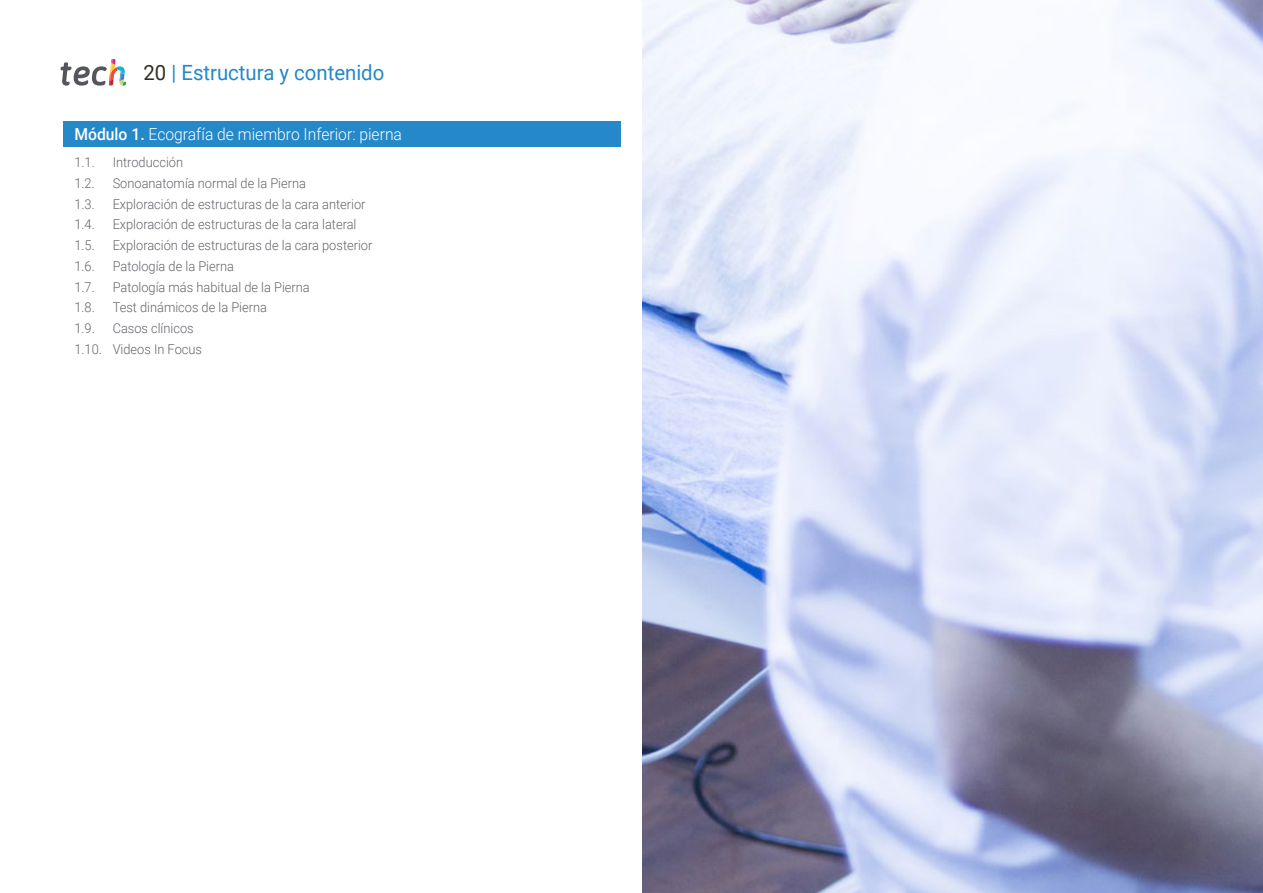
<style>
.page{position:relative;width:1263px;height:893px;background:#fff}
.page>*{position:absolute;margin:0;border:0;box-sizing:border-box;transform-origin:0 0}
.t1{font:21px "Roboto";color:#2488c9}
.t2{font:300 16.5px "Roboto";color:#fff;scale:.95 1}
.t3{font:300 13.5px/20.7px "Roboto";color:#61646a;scale:.95 1}
.s1{color:#312e20}
.s2{font-weight:500}
</style>
<div class="page">
<img style="left:642px;top:0;width:621px;height:893px">
<svg style="left:61px;top:59px;width:65px;height:27px"></svg>
<div style="left:63px;top:121px;width:558px;height:25px;background:#2488c9"></div>
<h1 class="t1" style="left:144px;top:57px;width:242px"><span class="s1">20</span> | Estructura y contenido</h1>
<p class="t2" style="left:74px;top:123px;width:346px"><span class="s2">Módulo 1.</span> Ecografía de miembro Inferior: pierna</p>
<p class="t3" style="left:74px;top:151px;width:23px">1.1.</p>
<p class="t3" style="left:113px;top:151px;width:76px">Introducción</p>
<p class="t3" style="left:74px;top:172px;width:23px">1.2.</p>
<p class="t3" style="left:113px;top:172px;width:205px">Sonoanatomía normal de la Pierna</p>
<p class="t3" style="left:74px;top:193px;width:23px">1.3.</p>
<p class="t3" style="left:113px;top:193px;width:268px">Exploración de estructuras de la cara anterior</p>
<p class="t3" style="left:74px;top:214px;width:23px">1.4.</p>
<p class="t3" style="left:113px;top:214px;width:258px">Exploración de estructuras de la cara lateral</p>
<p class="t3" style="left:74px;top:234px;width:23px">1.5.</p>
<p class="t3" style="left:113px;top:234px;width:275px">Exploración de estructuras de la cara posterior</p>
<p class="t3" style="left:74px;top:255px;width:23px">1.6.</p>
<p class="t3" style="left:113px;top:255px;width:129px">Patología de la Pierna</p>
<p class="t3" style="left:74px;top:276px;width:23px">1.7.</p>
<p class="t3" style="left:113px;top:276px;width:209px">Patología más habitual de la Pierna</p>
<p class="t3" style="left:74px;top:297px;width:23px">1.8.</p>
<p class="t3" style="left:113px;top:297px;width:164px">Test dinámicos de la Pierna</p>
<p class="t3" style="left:74px;top:317px;width:23px">1.9.</p>
<p class="t3" style="left:74px;top:317px;width:136px;text-indent:38px">Casos clínicos<br>1.10. Videos In Focus</p>
</div>
